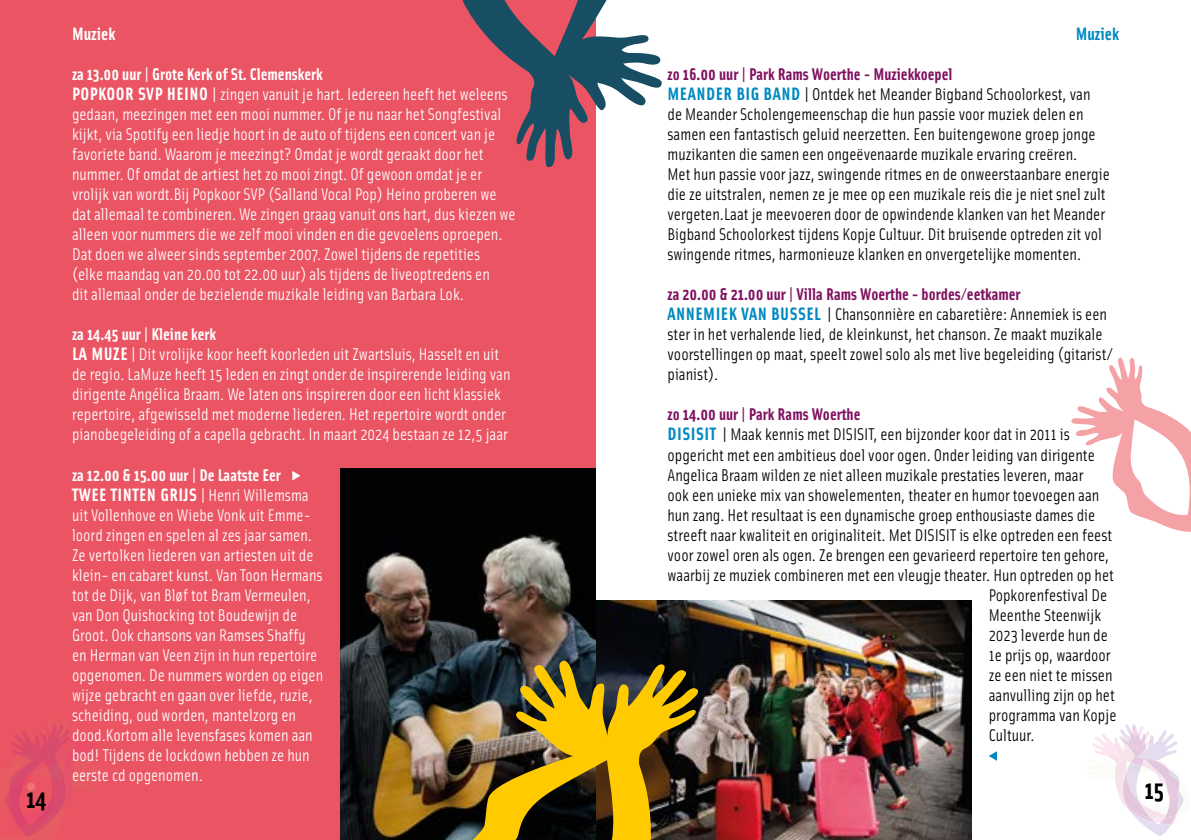
<style>
.page{position:relative;width:1191px;height:840px;background:#fff}
.page>*{position:absolute;margin:0;border:0;box-sizing:border-box;transform-origin:0 0}
.t1{font:700 26px "Solex OT";color:#000}
.t2{font:700 18px "Solex OT";letter-spacing:.025em;color:#fff}
.t3{font:700 18px "Solex OT";color:#0089c0}
.t4{font:17px/20px "Solex OT";color:#fff}
.t5{font:17px/20px "Solex OT";color:#000}
.t6{font:700 17px "Solex OT";color:#fff}
.t7{font:700 17px "Solex OT";color:#7e105e}
.s1{font-weight:700}
.s2{font-weight:700;font-size:18px}
.s3{font-weight:400;font-size:17px}
.s4{font-weight:700;color:#7e105e}
.s5{font-weight:700;font-size:18px;color:#0089c0}
</style>
<div class="page">
<div style="left:0;top:0;width:595px;height:839px;background:#ea5463"></div>
<svg style="left:1092px;top:724px;width:92px;height:111px"></svg>
<svg style="left:5px;top:725px;width:64px;height:112px"></svg>
<svg style="left:989px;top:751px;width:8px;height:9px"></svg>
<svg style="left:292px;top:471px;width:8px;height:9px"></svg>
<img style="left:595px;top:600px;width:376px;height:239px">
<svg style="left:462px;top:0;width:200px;height:168px"></svg>
<svg style="left:1071px;top:357px;width:120px;height:175px"></svg>
<img style="left:340px;top:468px;width:255px;height:371px">
<img style="left:462px;top:658px;width:238px;height:181px">
<h1 class="t1" style="left:26px;top:781px;width:22px">14</h1>
<p class="t2" style="left:72px;top:22px;width:45px">Muziek</p>
<p class="t3" style="left:1075px;top:22px;width:45px">Muziek</p>
<p class="t4" style="left:72px;top:63px;width:445px"><span class="s1">za 13.00 uur | Grote Kerk of St. Clemenskerk<br></span><span class="s2">POPKOOR SVP HEINO</span> | zingen vanuit je hart. Iedereen heeft het weleens gedaan, meezingen met een mooi nummer. Of je nu naar het Songfestival kijkt, via Spotify een liedje hoort in de auto of tijdens een concert van je favoriete band. Waarom je meezingt? Omdat je wordt geraakt door het nummer. Of omdat de artiest het zo mooi zingt. Of gewoon omdat je er vrolijk van wordt.Bij Popkoor SVP (Salland Vocal Pop) Heino proberen we dat allemaal te combineren. We zingen graag vanuit ons hart, dus kiezen we alleen voor nummers die we zelf mooi vinden en die gevoelens oproepen.<br>Dat doen we alweer sinds september 2007. Zowel tijdens de repetities<br>(elke maandag van 20.00 tot 22.00 uur) als tijdens de liveoptredens en<br>dit allemaal onder de bezielende muzikale leiding van Barbara Lok.</p>
<p class="t4" style="left:72px;top:323px;width:440px"><span class="s1">za 14.45 uur | Kleine kerk<br></span><span class="s2">LA MUZE</span> | Dit vrolijke koor heeft koorleden uit Zwartsluis, Hasselt en uit de regio. LaMuze heeft 15 leden en zingt onder de inspirerende leiding van dirigente Angélica Braam. We laten ons inspireren door een licht klassiek repertoire, afgewisseld met moderne liederen. Het repertoire wordt onder pianobegeleiding of a capella gebracht. In maart 2024 bestaan ze 12,5 jaar</p>
<p class="t6" style="left:72px;top:463px;width:210px">za 12.00 &amp; 15.00 uur | De Laatste Eer</p>
<p class="t2" style="left:72px;top:482px;width:238px">TWEE TINTEN GRIJS <span class="s3">| Henri Willemsma</span></p>
<p class="t4" style="left:72px;top:503px;width:253px">uit Vollenhove en Wiebe Vonk uit Emme&shy;loord zingen en spelen al zes jaar samen.<br>Ze vertolken liederen van artiesten uit de klein- en cabaret kunst. Van Toon Hermans tot de Dijk, van Bløf tot Bram Vermeulen, van Don Quishocking tot Boudewijn de Groot. Ook chansons van Ramses Shaffy en Herman van Veen zijn in hun repertoire opgenomen. De nummers worden op eigen wijze gebracht en gaan over liefde, ruzie, scheiding, oud worden, mantelzorg en dood.Kortom alle levensfases komen aan bod! Tijdens de lockdown hebben ze hun eerste cd opgenomen.</p>
<p class="t5" style="left:667px;top:63px;width:444px"><span class="s4">zo 16.00 uur | Park Rams Woerthe - Muziekkoepel<br></span><span class="s5">MEANDER BIG BAND</span> | Ontdek het Meander Bigband Schoolorkest, van<br>de Meander Scholengemeenschap die hun passie voor muziek delen en samen een fantastisch geluid neerzetten. Een buitengewone groep jonge muzikanten die samen een ongeëvenaarde muzikale ervaring creëren.<br>Met hun passie voor jazz, swingende ritmes en de onweerstaanbare energie die ze uitstralen, nemen ze je mee op een muzikale reis die je niet snel zult vergeten.Laat je meevoeren door de opwindende klanken van het Meander Bigband Schoolorkest tijdens Kopje Cultuur. Dit bruisende optreden zit vol swingende ritmes, harmonieuze klanken en onvergetelijke momenten.</p>
<p class="t5" style="left:667px;top:283px;width:447px"><span class="s4">za 20.00 &amp; 21.00 uur | Villa Rams Woerthe - bordes/eetkamer<br></span><span class="s5">ANNEMIEK VAN BUSSEL</span> | Chansonnière en cabaretière: Annemiek is een ster in het verhalende lied, de kleinkunst, het chanson. Ze maakt muzikale voorstellingen op maat, speelt zowel solo als met live begeleiding (gitarist/ pianist).</p>
<p class="t7" style="left:667px;top:403px;width:194px">zo 14.00 uur | Park Rams Woerthe</p>
<p class="t5" style="left:667px;top:423px;width:404px"><span class="s5">DISISIT</span> | Maak kennis met DISISIT, een bijzonder koor dat in 2011 is</p>
<p class="t5" style="left:667px;top:443px;width:429px">opgericht met een ambitieus doel voor ogen. Onder leiding van dirigente</p>
<p class="t5" style="left:667px;top:463px;width:417px">Angelica Braam wilden ze niet alleen muzikale prestaties leveren, maar</p>
<p class="t5" style="left:667px;top:483px;width:433px">ook een unieke mix van showelementen, theater en humor toevoegen aan</p>
<p class="t5" style="left:667px;top:503px;width:429px">hun zang. Het resultaat is een dynamische groep enthousiaste dames die</p>
<p class="t5" style="left:667px;top:523px;width:446px">streeft naar kwaliteit en originaliteit. Met DISISIT is elke optreden een feest</p>
<p class="t5" style="left:667px;top:543px;width:443px">voor zowel oren als ogen. Ze brengen een gevarieerd repertoire ten gehore,</p>
<p class="t5" style="left:667px;top:563px;width:448px">waarbij ze muziek combineren met een vleugje theater. Hun optreden op het</p>
<p class="t5" style="left:988px;top:583px;width:120px">Popkorenfestival De</p>
<p class="t5" style="left:988px;top:603px;width:114px">Meenthe Steenwijk</p>
<p class="t5" style="left:988px;top:623px;width:121px">2023 leverde hun de</p>
<p class="t5" style="left:988px;top:643px;width:124px">1e prijs op, waardoor</p>
<p class="t5" style="left:988px;top:663px;width:125px">ze een niet te missen</p>
<p class="t5" style="left:988px;top:683px;width:128px">aanvulling zijn op het</p>
<p class="t5" style="left:988px;top:703px;width:129px">programma van Kopje</p>
<p class="t5" style="left:988px;top:723px;width:47px">Cultuur.</p>
<h1 class="t1" style="left:1144px;top:772px;width:21px">15</h1>
</div>
